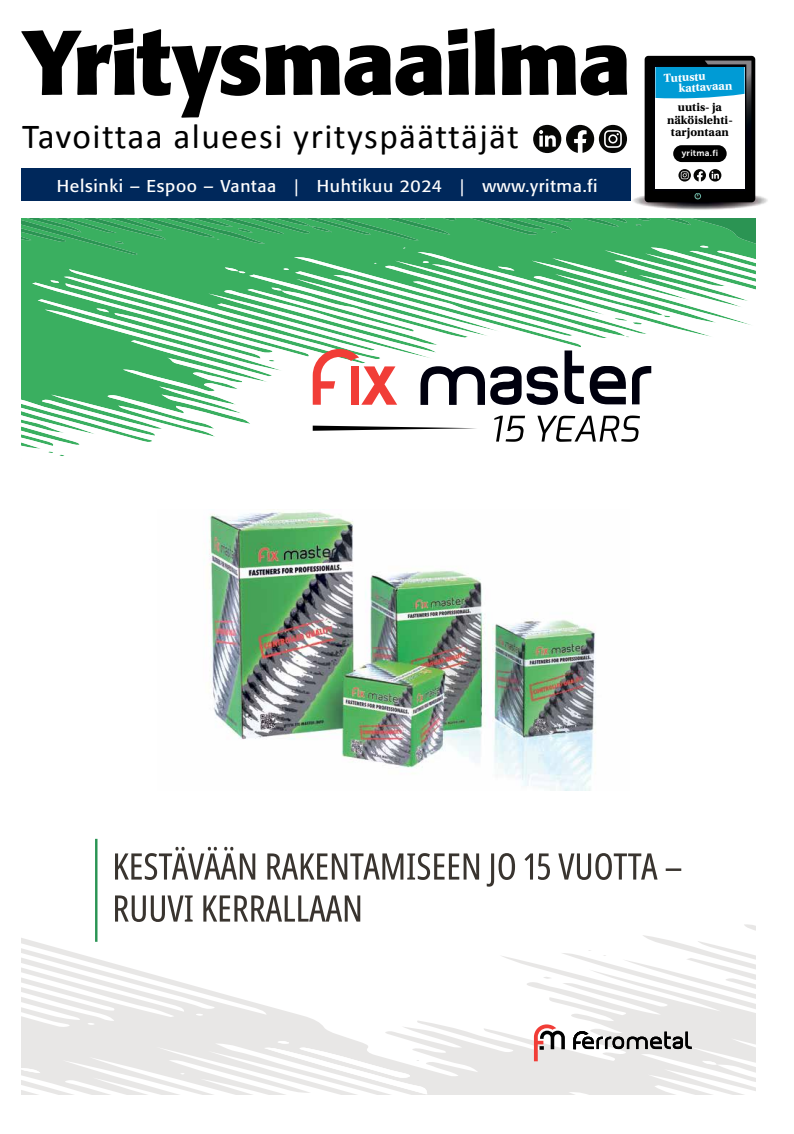
<style>
.page{position:relative;width:794px;height:1134px;background:#fff}
.page>*{position:absolute;margin:0;border:0;box-sizing:border-box;transform-origin:0 0}
.t1{font:35.3px "Calibri";letter-spacing:.04em;color:#000}
.t2{font:17px "Formata";letter-spacing:.04em;color:#fff}
.t3{font:700 12.2px/12.2px "Utopia Std";color:#000;text-align:center}
.t4{font:700 12.2px/10.7px "Utopia Std";color:#fff}
.t5{font:8.8px "Museo Sans 700";letter-spacing:.03em;color:#fff}
</style>
<div class="page">
<svg style="left:21px;top:28px;width:606px;height:90px"></svg>
<svg style="left:448px;top:28px;width:19px;height:17px"></svg>
<svg style="left:114px;top:28px;width:19px;height:17px"></svg>
<div style="left:21px;top:169px;width:610px;height:32px;background:#00285b"></div>
<svg style="left:566px;top:125px;width:28px;height:28px"></svg>
<div style="left:533px;top:125px;width:28px;height:28px;background:#070705;border-radius:50%"></div>
<svg style="left:539px;top:130px;width:17px;height:17px"></svg>
<div style="left:599px;top:125px;width:28px;height:28px;background:#070705;border-radius:50%"></div>
<svg style="left:604px;top:130px;width:18px;height:18px"></svg>
<img style="left:633px;top:191px;width:135px;height:19px">
<div style="left:644px;top:56px;width:111px;height:146px;background:#000;border-radius:4px"></div>
<div style="left:653px;top:64px;width:93px;height:127px;background:#000005"></div>
<div style="left:655px;top:67px;width:89px;height:122px;background:#fff"></div>
<svg style="left:694px;top:193px;width:7px;height:7px"></svg>
<svg style="left:655px;top:61px;width:96px;height:121px"></svg>
<div style="left:673px;top:145px;width:53px;height:17px;background:#000;border-radius:8px"></div>
<svg style="left:21px;top:888px;width:734px;height:206px"></svg>
<svg style="left:543px;top:977px;width:9px;height:2px"></svg>
<svg style="left:21px;top:1068px;width:19px;height:5px"></svg>
<svg style="left:702px;top:1061px;width:14px;height:3px"></svg>
<svg style="left:263px;top:1041px;width:164px;height:53px"></svg>
<svg style="left:21px;top:290px;width:730px;height:166px"></svg>
<svg style="left:96px;top:308px;width:13px;height:4px"></svg>
<hr style="left:95px;top:839px;width:2px;height:103px;background:#2a9454">
<img style="left:208px;top:511px;width:388px;height:279px">
<svg style="left:313px;top:426px;width:164px;height:5px"></svg>
<svg style="left:632px;top:366px;width:19px;height:38px"></svg>
<svg style="left:590px;top:366px;width:36px;height:38px"></svg>
<svg style="left:564px;top:350px;width:20px;height:54px"></svg>
<svg style="left:420px;top:365px;width:138px;height:42px"></svg>
<svg style="left:313px;top:349px;width:84px;height:56px"></svg>
<svg style="left:494px;top:416px;width:31px;height:26px"></svg>
<svg style="left:537px;top:415px;width:103px;height:27px"></svg>
<svg style="left:573px;top:1031px;width:118px;height:18px;background:#939292"></svg>
<svg style="left:534px;top:1024px;width:31px;height:37px"></svg>
<svg style="left:115px;top:895px;width:245px;height:27px"></svg>
<svg style="left:115px;top:847px;width:566px;height:40px"></svg>
<svg style="left:21px;top:218px;width:735px;height:72px;background:#52b773"></svg>
<h1 class="t1" style="left:22px;top:112px;width:498px">Tavoittaa alueesi yrityspäättäjät</h1>
<p class="t2" style="left:57px;top:175px;width:542px">Helsinki – Espoo – Vantaa | Huhtikuu 2024 | www.yritma.fi</p>
<p class="t4" style="left:677px;top:72px;width:55px;text-indent:-14px;rotate:-3deg">Tutustu kattavaan</p>
<p class="t3" style="left:667px;top:101px;width:67px">uutis- ja näköislehti&shy;tarjontaan</p>
<p class="t5" style="left:682px;top:148px;width:38px">yritma.fi</p>
</div>
